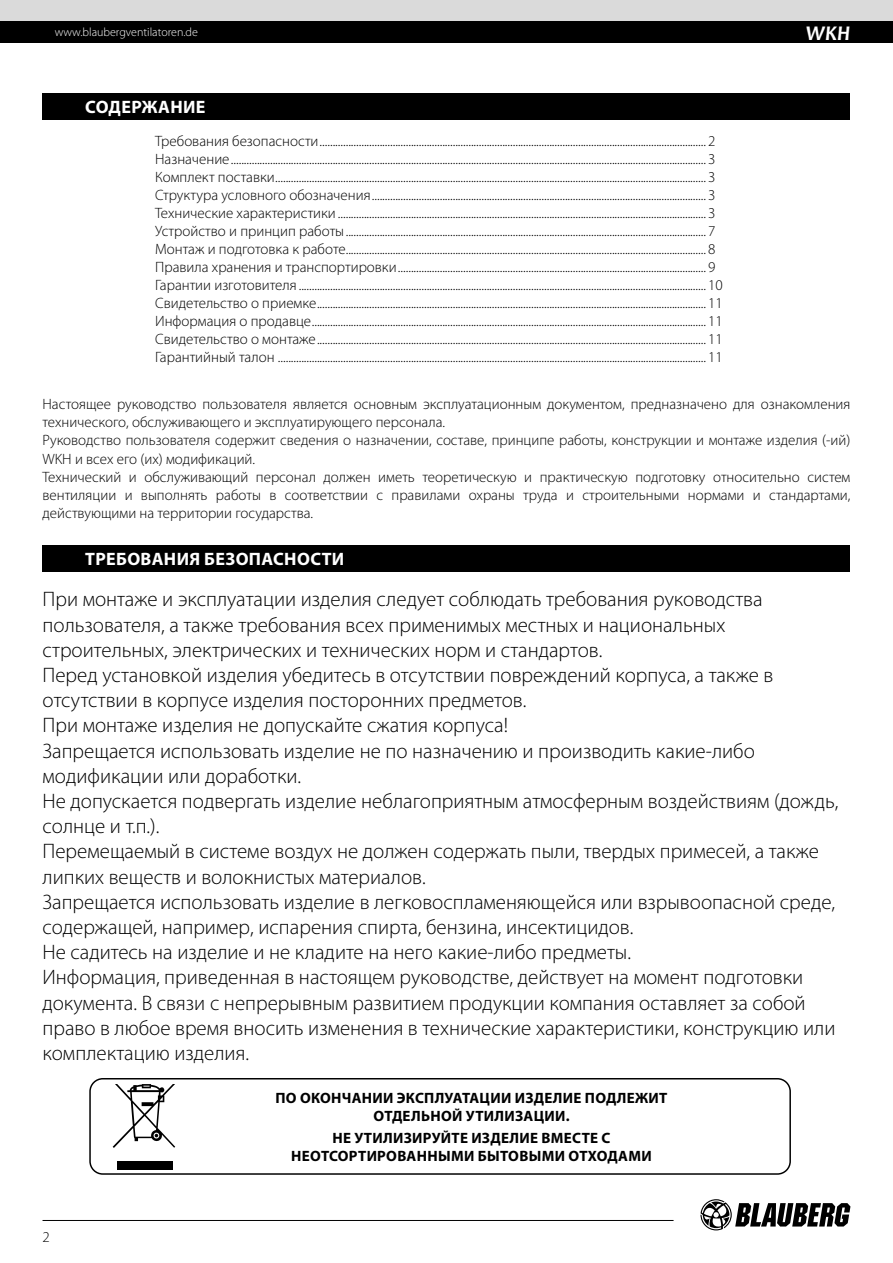
<style>
.page{position:relative;width:893px;height:1263px;background:#fff}
.page>*{position:absolute;margin:0;border:0;box-sizing:border-box;transform-origin:0 0}
.t1{font:300 21px/25.2px "Myriad Pro";color:#000}
.t2{font:italic 700 21px "Candara";color:#fff}
.t3{font:700 18px "Myriad Pro";letter-spacing:.02em;color:#fff}
.t4{font:300 15px/18px "Myriad Pro";color:#000}
.t5{font:700 15px/18px "Myriad Pro";letter-spacing:.02em;color:#000;text-align:center}
.t6{font:300 12px "Myriad Pro";color:#fff}
</style>
<div class="page">
<div style="left:43px;top:93px;width:807px;height:27px;background:#000"></div>
<svg style="left:112px;top:1084px;width:64px;height:64px"></svg>
<div style="left:117px;top:1162px;width:56px;height:7px;background:#000"></div>
<div style="left:43px;top:545px;width:807px;height:27px;background:#000"></div>
<div style="left:89px;top:1078px;width:702px;height:97px;border:1px solid #000;border-radius:13px"></div>
<div style="left:0;top:0;width:893px;height:21px;background:#dadada"></div>
<div style="left:0;top:21px;width:893px;height:22px;background:#000"></div>
<svg style="left:700px;top:1199px;width:150px;height:31px"></svg>
<hr style="left:43px;top:1220px;width:631px;height:1px;background:#000">
<p class="t6" style="left:55px;top:26px;width:145px">www.blaubergventilatoren.de</p>
<h1 class="t2" style="left:806px;top:20px;width:46px">WKH</h1>
<p class="t3" style="left:85px;top:95px;width:122px">СОДЕРЖАНИЕ</p>
<p class="t4" style="left:155px;top:133px;width:569px">Требования безопасности.................................................................................................................................................... 2<br>Назначение...................................................................................................................................................................................... 3<br>Комплект поставки..................................................................................................................................................................... 3<br>Структура условного обозначения................................................................................................................................ 3<br>Технические характеристики ............................................................................................................................................. 3<br>Устройство и принцип работы.......................................................................................................................................... 7<br>Монтаж и подготовка к работе.......................................................................................................................................... 8<br>Правила хранения и транспортировки...................................................................................................................... 9<br>Гарантии изготовителя ............................................................................................................................................................ 10<br>Свидетельство о приемке..................................................................................................................................................... 11<br>Информация о продавце....................................................................................................................................................... 11<br>Свидетельство о монтаже..................................................................................................................................................... 11<br>Гарантийный талон .................................................................................................................................................................... 11</p>
<p class="t4" style="left:43px;top:396px;width:809px">Настоящее руководство пользователя является основным эксплуатационным документом, предназначено для ознакомления технического, обслуживающего и эксплуатирующего персонала.<br>Руководство пользователя содержит сведения о назначении, составе, принципе работы, конструкции и монтаже изделия (-ий)<br>WKH и всех его (их) модификаций.<br>Технический и обслуживающий персонал должен иметь теоретическую и практическую подготовку относительно систем вентиляции и выполнять работы в соответствии с правилами охраны труда и строительными нормами и стандартами, действующими на территории государства.</p>
<p class="t3" style="left:85px;top:547px;width:261px">ТРЕБОВАНИЯ БЕЗОПАСНОСТИ</p>
<p class="t1" style="left:43px;top:587px;width:797px">При монтаже и эксплуатации изделия следует соблюдать требования руководства пользователя, а также требования всех применимых местных и национальных строительных, электрических и технических норм и стандартов.<br>Перед установкой изделия убедитесь в отсутствии повреждений корпуса, а также в отсутствии в корпусе изделия посторонних предметов.<br>При монтаже изделия не допускайте сжатия корпуса!<br>Запрещается использовать изделие не по назначению и производить какие-либо модификации или доработки.<br>Не допускается подвергать изделие неблагоприятным атмосферным воздействиям (дождь, солнце и т.п.).<br>Перемещаемый в системе воздух не должен содержать пыли, твердых примесей, а также липких веществ и волокнистых материалов.<br>Запрещается использовать изделие в легковоспламеняющейся или взрывоопасной среде, содержащей, например, испарения спирта, бензина, инсектицидов.<br>Не садитесь на изделие и не кладите на него какие-либо предметы.<br>Информация, приведенная в настоящем руководстве, действует на момент подготовки документа. В связи с непрерывным развитием продукции компания оставляет за собой право в любое время вносить изменения в технические характеристики, конструкцию или комплектацию изделия.</p>
<p class="t5" style="left:275px;top:1088px;width:393px">ПО ОКОНЧАНИИ ЭКСПЛУАТАЦИИ ИЗДЕЛИЕ ПОДЛЕЖИТ<br>ОТДЕЛЬНОЙ УТИЛИЗАЦИИ.</p>
<p class="t5" style="left:291px;top:1128px;width:362px">НЕ УТИЛИЗИРУЙТЕ ИЗДЕЛИЕ ВМЕСТЕ С<br>НЕОТСОРТИРОВАННЫМИ БЫТОВЫМИ ОТХОДАМИ</p>
<p class="t4" style="left:43px;top:1228px;width:9px">2</p>
</div>
